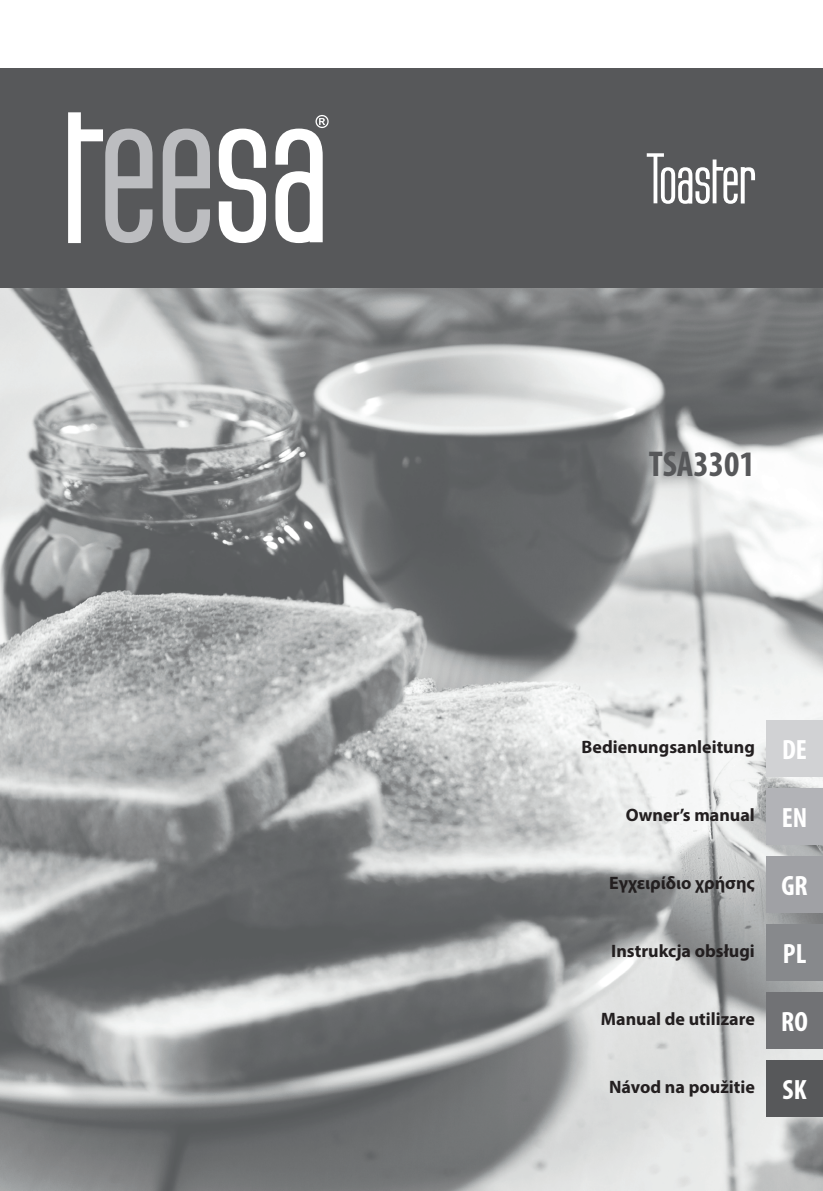
<style>
.page{position:relative;width:823px;height:1191px;background:#fff}
.page>*{position:absolute;margin:0;border:0;box-sizing:border-box;transform-origin:0 0}
.t1{font:700 60px "Labtop";letter-spacing:.01em;color:#fff}
.t2{font:700 condensed 36px "Myriad Pro";color:#57585a}
.t3{font:700 condensed 28px "Myriad Pro";color:#fff}
.t4{font:700 18px "Myriad Pro";color:#231f20}
</style>
<div class="page">
<img style="left:0;top:287px;width:822px;height:904px">
<div style="left:765px;top:720px;width:57px;height:57px;background:#d1d2d4"></div>
<div style="left:765px;top:788px;width:57px;height:57px;background:#b2b3b7"></div>
<div style="left:0;top:68px;width:822px;height:219px;background:#57585a"></div>
<svg style="left:68px;top:112px;width:84px;height:131px"></svg>
<svg style="left:163px;top:129px;width:47px;height:114px"></svg>
<svg style="left:219px;top:129px;width:47px;height:114px"></svg>
<svg style="left:275px;top:115px;width:53px;height:128px"></svg>
<div style="left:765px;top:856px;width:57px;height:57px;background:#a0a1a5"></div>
<div style="left:765px;top:924px;width:57px;height:57px;background:#87898c"></div>
<div style="left:765px;top:992px;width:57px;height:57px;background:#717275"></div>
<div style="left:765px;top:1060px;width:57px;height:57px;background:#57585a"></div>
<p class="t1" style="left:646px;top:141px;width:109px">Toaster</p>
<p class="t2" style="left:648px;top:442px;width:108px">TSA3301</p>
<p class="t4" style="left:581px;top:735px;width:175px">Bedienungsanleitung</p>
<p class="t3" style="left:781px;top:732px;width:26px">DE</p>
<p class="t4" style="left:625px;top:803px;width:130px">Owner’s manual</p>
<p class="t3" style="left:781px;top:800px;width:27px">EN</p>
<p class="t4" style="left:608px;top:871px;width:147px">Εγχειρίδιο χρήσης</p>
<p class="t3" style="left:781px;top:868px;width:28px">GR</p>
<p class="t4" style="left:611px;top:939px;width:145px">Instrukcja obsługi</p>
<p class="t3" style="left:782px;top:936px;width:25px">PL</p>
<p class="t4" style="left:600px;top:1007px;width:155px">Manual de utilizare</p>
<p class="t3" style="left:780px;top:1004px;width:28px">RO</p>
<p class="t4" style="left:608px;top:1075px;width:147px">Návod na použitie</p>
<p class="t3" style="left:782px;top:1072px;width:25px">SK</p>
</div>
